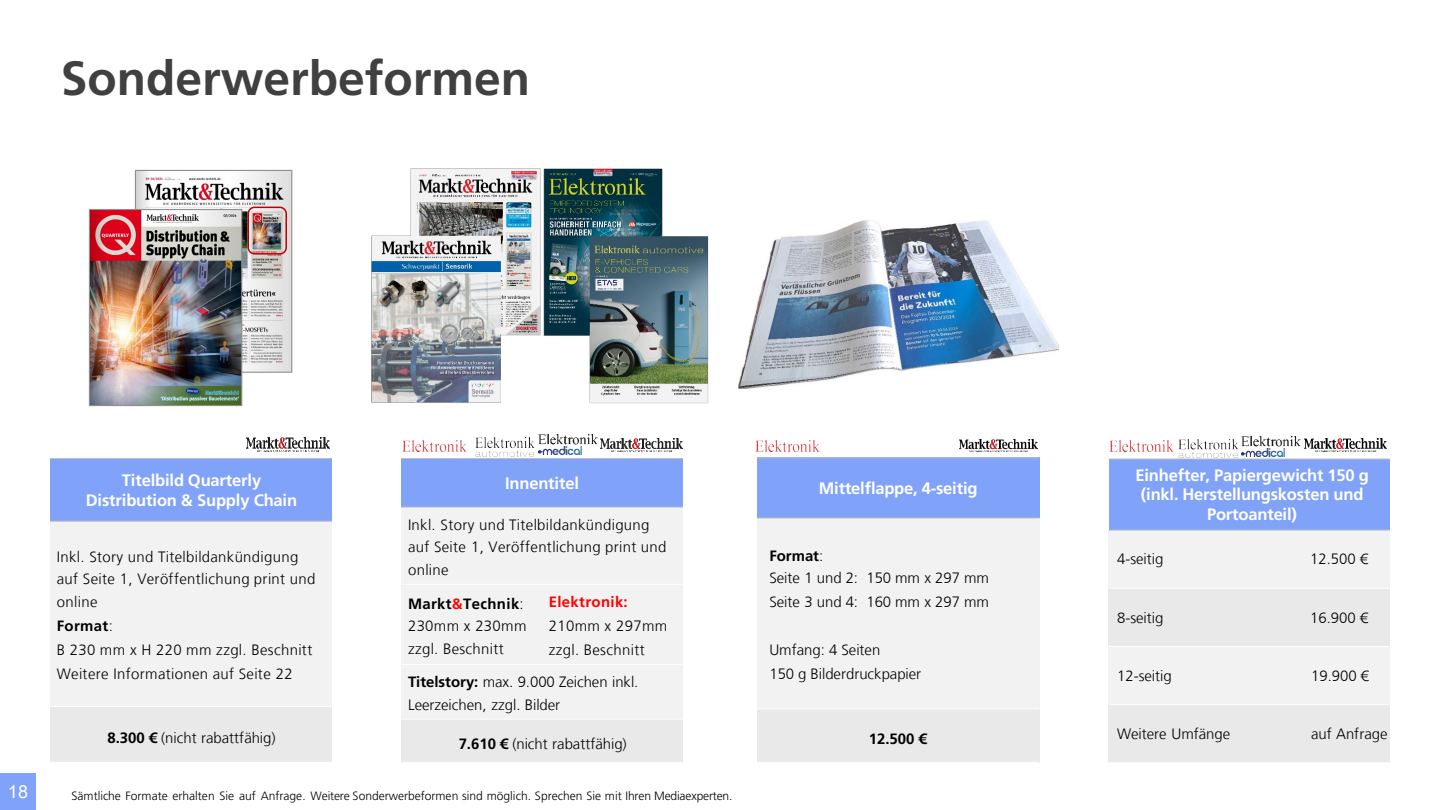
<style>
.page{position:relative;width:1440px;height:810px;background:#fff}
.page>*{position:absolute;margin:0;border:0;box-sizing:border-box;transform-origin:0 0}
.t1{font:700 48px "Frutiger LT Std";color:#404040}
.t2{font:18px "Arial";color:#fff}
.t3{font:700 16.5px/19.8px "Frutiger LT Std";letter-spacing:-.015em;color:#fff;text-align:center}
.t4{font:700 16.5px "Frutiger LT Com";letter-spacing:-.015em;color:#fff}
.t5{font:300 15px/22.5px "Frutiger LT Com";letter-spacing:.02em;color:#000}
.t6{font:300 15px/22.5px "Frutiger LT Com";color:#000}
.t7{font:300 15px "Frutiger LT Com";letter-spacing:-.005em;color:#000}
.t8{font:700 15px "Frutiger LT Com";letter-spacing:.02em;color:#000}
.t9{font:700 15px "Frutiger LT Com";letter-spacing:.02em;color:#f00}
.t10{font:300 12px "Frutiger LT Std";letter-spacing:-.005em;color:#000}
.s1{font-weight:300}
.s2{font-weight:700}
.s3{font-weight:700;color:#f00}
</style>
<div class="page">
<div style="left:0;top:774px;width:36px;height:36px;background:#80a2f9"></div>
<div style="left:1109px;top:459px;width:280px;height:71px;background:#80a2f9"></div>
<div style="left:1109px;top:530px;width:192px;height:58px;background:#f2f2f2"></div>
<div style="left:1301px;top:530px;width:88px;height:58px;background:#f2f2f2"></div>
<div style="left:1109px;top:588px;width:192px;height:58px;background:#e9e9e9"></div>
<div style="left:1301px;top:588px;width:88px;height:58px;background:#e9e9e9"></div>
<div style="left:1109px;top:646px;width:192px;height:59px;background:#f2f2f2"></div>
<div style="left:1301px;top:646px;width:88px;height:59px;background:#f2f2f2"></div>
<div style="left:1109px;top:705px;width:192px;height:58px;background:#e9e9e9"></div>
<div style="left:1301px;top:705px;width:88px;height:58px;background:#e9e9e9"></div>
<hr style="left:1109px;top:530px;width:280px;height:1px;background:#bcbec0">
<hr style="left:1109px;top:588px;width:280px;height:1px;background:#fff">
<hr style="left:1109px;top:646px;width:280px;height:1px;background:#fff">
<hr style="left:1109px;top:704px;width:280px;height:1px;background:#fff">
<hr style="left:1109px;top:459px;width:280px;height:1px;background:#bcbec0">
<hr style="left:1109px;top:762px;width:280px;height:1px;background:#fff">
<img style="left:738px;top:221px;width:320px;height:167px">
<div style="left:757px;top:458px;width:282px;height:60px;background:#80a2f9"></div>
<div style="left:757px;top:518px;width:282px;height:191px;background:#f2f2f2"></div>
<div style="left:757px;top:709px;width:282px;height:53px;background:#e9e9e9"></div>
<hr style="left:757px;top:518px;width:282px;height:1px;background:#bcbec0">
<hr style="left:757px;top:709px;width:282px;height:1px;background:#fff">
<hr style="left:757px;top:458px;width:282px;height:1px;background:#bcbec0">
<div style="left:401px;top:459px;width:282px;height:48px;background:#80a2f9"></div>
<div style="left:401px;top:507px;width:282px;height:77px;background:#f2f2f2"></div>
<div style="left:401px;top:584px;width:141px;height:81px;background:#f2f2f2"></div>
<div style="left:542px;top:584px;width:141px;height:81px;background:#f2f2f2"></div>
<div style="left:401px;top:665px;width:282px;height:54px;background:#f2f2f2"></div>
<div style="left:401px;top:719px;width:282px;height:43px;background:#e9e9e9"></div>
<hr style="left:401px;top:507px;width:282px;height:1px;background:#bcbec0">
<hr style="left:401px;top:584px;width:282px;height:1px;background:#fff">
<hr style="left:401px;top:664px;width:282px;height:1px;background:#fff">
<hr style="left:401px;top:719px;width:282px;height:1px;background:#fff">
<hr style="left:401px;top:458px;width:282px;height:1px;background:#bcbec0">
<img style="left:371px;top:168px;width:338px;height:236px">
<div style="left:50px;top:459px;width:282px;height:62px;background:#80a2f9"></div>
<div style="left:50px;top:521px;width:282px;height:186px;background:#f2f2f2"></div>
<div style="left:50px;top:707px;width:282px;height:55px;background:#e9e9e9"></div>
<hr style="left:50px;top:521px;width:282px;height:1px;background:#bcbec0">
<hr style="left:50px;top:706px;width:282px;height:1px;background:#fff">
<hr style="left:50px;top:458px;width:282px;height:1px;background:#bcbec0">
<img style="left:247px;top:438px;width:82px;height:13px">
<img style="left:600px;top:438px;width:83px;height:14px">
<img style="left:402px;top:441px;width:64px;height:11px">
<img style="left:1109px;top:441px;width:64px;height:11px">
<img style="left:1304px;top:439px;width:83px;height:13px">
<img style="left:1242px;top:436px;width:59px;height:21px">
<img style="left:1179px;top:439px;width:59px;height:19px">
<img style="left:960px;top:439px;width:77px;height:13px">
<img style="left:755px;top:441px;width:64px;height:11px">
<img style="left:538px;top:435px;width:60px;height:20px">
<img style="left:475px;top:438px;width:60px;height:18px">
<img style="left:137px;top:172px;width:153px;height:199px">
<div style="left:135px;top:170px;width:157px;height:203px;border:1px solid #8f8f8f"></div>
<img style="left:91px;top:211px;width:149px;height:193px">
<div style="left:89px;top:209px;width:153px;height:197px;border:1px solid #8f8f8f"></div>
<div style="left:248px;top:207px;width:39px;height:48px;border:2px solid #c00000;border-radius:6px"></div>
<h2 class="t1" style="left:61px;top:50px;width:471px">Sonderwerbeformen</h2>
<p class="t3" style="left:86px;top:470px;width:213px">Titelbild Quarterly<br>Distribution &amp; Supply Chain</p>
<p class="t5" style="left:57px;top:546px;width:260px">Inkl. Story und Titelbildankündigung auf Seite 1, Veröffentlichung print und online</p>
<p class="t8" style="left:57px;top:617px;width:57px">Format<span class="s1">:</span></p>
<p class="t5" style="left:57px;top:638px;width:257px">B 230 mm x H 220 mm zzgl. Beschnitt</p>
<p class="t5" style="left:57px;top:663px;width:237px">Weitere Informationen auf Seite 22</p>
<p class="t6" style="left:108px;top:726px;width:170px"><span class="s2">8.300 €</span> (nicht rabattfähig)</p>
<p class="t4" style="left:505px;top:473px;width:75px">Innentitel</p>
<p class="t5" style="left:408px;top:513px;width:260px">Inkl. Story und Titelbildankündigung auf Seite 1, Veröffentlichung print und online</p>
<p class="t5" style="left:408px;top:592px;width:120px"><span class="s2">Markt</span><span class="s3">&amp;</span><span class="s2">Technik</span>:<br>230mm x 230mm zzgl. Beschnitt</p>
<p class="t9" style="left:549px;top:593px;width:80px">Elektronik:</p>
<p class="t5" style="left:549px;top:615px;width:120px">210mm x 297mm</p>
<p class="t5" style="left:549px;top:639px;width:97px">zzgl. Beschnitt</p>
<p class="t6" style="left:408px;top:671px;width:232px"><span class="s2">Titelstory:</span> max. 9.000 Zeichen inkl.<br>Leerzeichen, zzgl. Bilder</p>
<p class="t6" style="left:459px;top:733px;width:170px"><span class="s2">7.610 €</span> (nicht rabattfähig)</p>
<p class="t2" style="left:8px;top:779px;width:22px">18</p>
<p class="t10" style="left:71px;top:790px;width:663px">Sämtliche Formate erhalten Sie auf Anfrage. Weitere Sonderwerbeformen sind möglich. Sprechen Sie mit Ihren Mediaexperten.</p>
<p class="t3" style="left:819px;top:478px;width:160px">Mittelflappe, 4-seitig</p>
<p class="t6" style="left:769px;top:544px;width:221px"><span class="s2">Format</span>:<br>Seite 1 und 2: 150 mm x 297 mm</p>
<p class="t6" style="left:769px;top:591px;width:221px">Seite 3 und 4: 160 mm x 297 mm</p>
<p class="t7" style="left:769px;top:641px;width:112px">Umfang: 4 Seiten</p>
<p class="t6" style="left:769px;top:663px;width:153px">150 g Bilderdruckpapier</p>
<p class="t8" style="left:869px;top:730px;width:59px">12.500 €</p>
<p class="t3" style="left:1135px;top:465px;width:235px">Einhefter, Papiergewicht 150 g (inkl. Herstellungskosten und<br>Portoanteil)</p>
<p class="t5" style="left:1117px;top:548px;width:48px">4-seitig</p>
<p class="t5" style="left:1310px;top:548px;width:59px">12.500 €</p>
<p class="t5" style="left:1117px;top:607px;width:48px">8-seitig</p>
<p class="t5" style="left:1310px;top:607px;width:59px">16.900 €</p>
<p class="t7" style="left:1117px;top:667px;width:56px">12-seitig</p>
<p class="t5" style="left:1311px;top:664px;width:59px">19.900 €</p>
<p class="t7" style="left:1117px;top:725px;width:115px">Weitere Umfänge</p>
<p class="t6" style="left:1311px;top:723px;width:78px">auf Anfrage</p>
</div>
